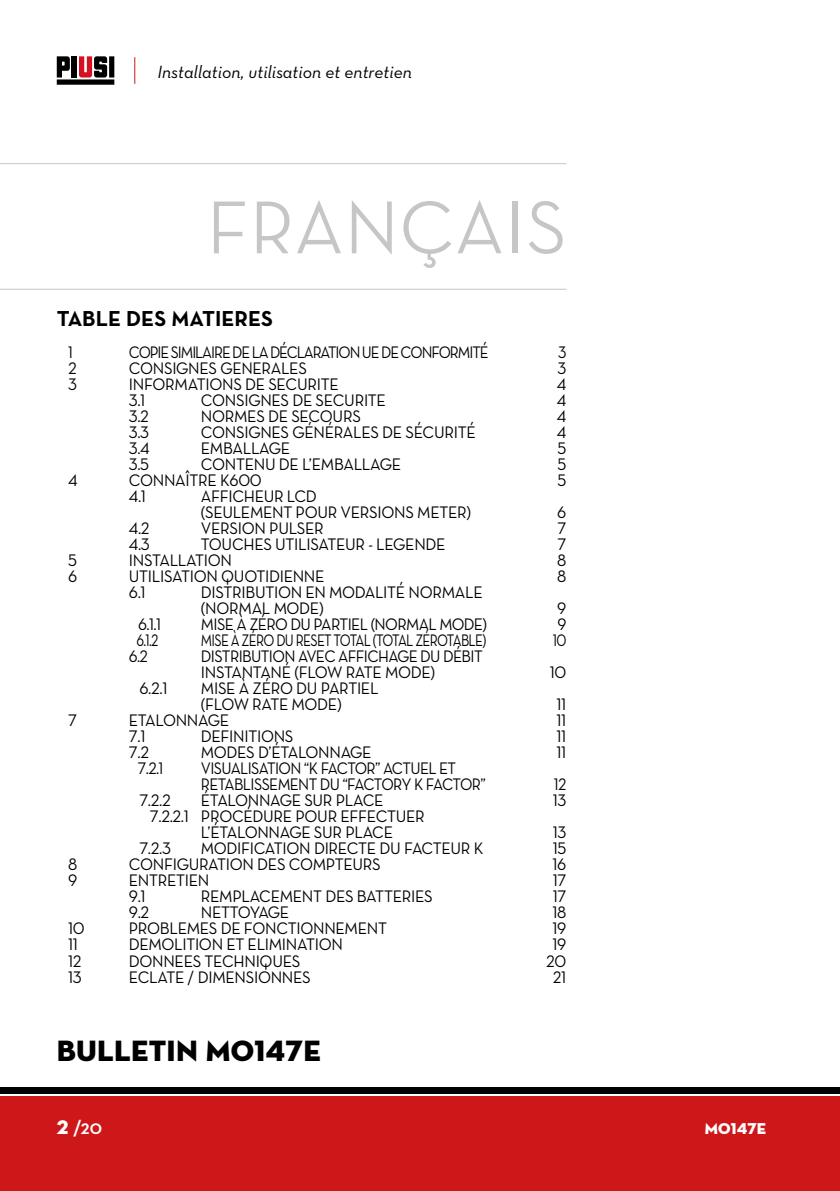
<style>
.page{position:relative;width:840px;height:1191px;background:#fff}
.page>*{position:absolute;margin:0;border:0;box-sizing:border-box;transform-origin:0 0}
.t1{font:500 76px "Neutraface Display";letter-spacing:.025em;color:#c6c6c6}
.t2{font:30px "Neutraface Display Titling";letter-spacing:.01em;color:#000}
.FR_-_TITOLI{font:22px "Neutraface Text Bold Alt";color:#000}
.t3{font:700 20px "Neutraface Display";color:#fff}
.t4{font:18px "Neutraface Text Book Italic Alt";color:#000}
.IT_-_TESTO_NORMALE{font:17px/16px "Neutraface Text Book Alt";letter-spacing:-.02em;color:#000;scale:.95 1}
.IT_-_TESTO_NORMALE-2{font:17px/16px "Neutraface Text Book Alt";letter-spacing:-.04em;color:#000;scale:.91 1}
.IT_-_TESTO_NORMALE-3{font:17px/16px "Neutraface Text Book Alt";letter-spacing:-.04em;color:#000;scale:.92 1}
.IT_-_TESTO_NORMALE-4{font:17px "Neutraface Text Book Alt";letter-spacing:-.07em;color:#000;scale:.89 1}
.IT_-_TESTO_NORMALE-5{font:17px "Neutraface Text Book Alt";letter-spacing:-.05em;color:#000;scale:.8 1}
.IT_-_TESTO_NORMALE-6{font:17px "Neutraface Text Book Alt";letter-spacing:-.04em;color:#000;scale:.93 1}
.IT_-_TESTO_NORMALE-7{font:17px "Neutraface Text Book Alt";letter-spacing:-.04em;color:#000;scale:.95 1}
.IT_-_TESTO_NORMALE-8{font:17px "Neutraface Text Book Alt";letter-spacing:-.02em;color:#000;scale:.8 1}
.IT_-_TESTO_NORMALE-9{font:17px "Neutraface Text Book Alt";letter-spacing:-.02em;color:#000;scale:.91 1}
.IT_-_TESTO_NORMALE-10{font:17px "Neutraface Text Book Alt";letter-spacing:-.02em;color:#000;scale:.93 1}
.IT_-_TESTO_NORMALE-11{font:17px "Neutraface Text Book Alt";letter-spacing:-.02em;color:#000;scale:.92 1}
.IT_-_TESTO_NORMALE-12{font:17px "Neutraface Text Book Alt";letter-spacing:-.02em;color:#000;scale:.89 1}
.t5{font:16px "Neutraface Display Titling";letter-spacing:.01em;color:#fff}
.s1{font-family:"Neutraface Display Titling";font-weight:400}
</style>
<div class="page">
<div style="left:0;top:1096px;width:839px;height:95px;background:#cd1719"></div>
<div style="left:0;top:1087px;width:839px;height:6px;background:#000"></div>
<svg style="left:134px;top:57px;width:1px;height:27px"></svg>
<svg style="left:57px;top:56px;width:57px;height:29px"></svg>
<div style="left:72px;top:56px;width:5px;height:21px;background:#000"></div>
<hr style="left:0;top:163px;width:566px;height:1px;background:#c6c6c6">
<hr style="left:0;top:289px;width:566px;height:1px;background:#c6c6c6">
<p class="t4" style="left:157px;top:60px;width:255px">Installation, utilisation et entretien</p>
<p class="t1" style="left:207px;top:186px;width:360px">FRANÇAIS</p>
<p class="FR_-_TITOLI" style="left:57px;top:304px;width:218px">TABLE DES MATIERES</p>
<p class="IT_-_TESTO_NORMALE-12" style="left:68px;top:342px;width:7px">1</p>
<p class="IT_-_TESTO_NORMALE-4" style="left:129px;top:342px;width:405px">COPIE SIMILAIRE DE LA DÉCLARATION UE DE CONFORMITÉ</p>
<p class="IT_-_TESTO_NORMALE-12" style="left:558px;top:342px;width:11px">3</p>
<p class="IT_-_TESTO_NORMALE" style="left:68px;top:360px;width:11px">2</p>
<p class="IT_-_TESTO_NORMALE" style="left:129px;top:360px;width:189px">CONSIGNES GENERALES</p>
<p class="IT_-_TESTO_NORMALE" style="left:557px;top:360px;width:11px">3</p>
<p class="IT_-_TESTO_NORMALE" style="left:68px;top:376px;width:11px">3</p>
<p class="IT_-_TESTO_NORMALE" style="left:129px;top:376px;width:222px">INFORMATIONS DE SECURITE</p>
<p class="IT_-_TESTO_NORMALE" style="left:556px;top:376px;width:12px">4</p>
<p class="IT_-_TESTO_NORMALE" style="left:129px;top:392px;width:19px">3.1</p>
<p class="IT_-_TESTO_NORMALE" style="left:201px;top:392px;width:196px">CONSIGNES DE SECURITE</p>
<p class="IT_-_TESTO_NORMALE" style="left:556px;top:392px;width:12px">4</p>
<p class="IT_-_TESTO_NORMALE" style="left:129px;top:408px;width:23px">3.2</p>
<p class="IT_-_TESTO_NORMALE" style="left:201px;top:408px;width:170px">NORMES DE SECOURS</p>
<p class="IT_-_TESTO_NORMALE" style="left:556px;top:408px;width:12px">4</p>
<p class="IT_-_TESTO_NORMALE" style="left:129px;top:424px;width:23px">3.3</p>
<p class="IT_-_TESTO_NORMALE" style="left:201px;top:424px;width:290px">CONSIGNES GÉNÉRALES DE SÉCURITÉ</p>
<p class="IT_-_TESTO_NORMALE" style="left:556px;top:424px;width:12px">4</p>
<p class="IT_-_TESTO_NORMALE" style="left:129px;top:440px;width:24px">3.4</p>
<p class="IT_-_TESTO_NORMALE" style="left:201px;top:440px;width:95px">EMBALLAGE</p>
<p class="IT_-_TESTO_NORMALE" style="left:557px;top:440px;width:11px">5</p>
<p class="IT_-_TESTO_NORMALE" style="left:129px;top:456px;width:23px">3.5</p>
<p class="IT_-_TESTO_NORMALE" style="left:201px;top:456px;width:212px">CONTENU DE L’EMBALLAGE</p>
<p class="IT_-_TESTO_NORMALE" style="left:557px;top:456px;width:11px">5</p>
<p class="IT_-_TESTO_NORMALE" style="left:68px;top:472px;width:12px">4</p>
<p class="IT_-_TESTO_NORMALE" style="left:129px;top:472px;width:141px">CONNAÎTRE K600</p>
<p class="IT_-_TESTO_NORMALE" style="left:557px;top:472px;width:11px">5</p>
<p class="IT_-_TESTO_NORMALE" style="left:129px;top:488px;width:20px">4.1</p>
<p class="IT_-_TESTO_NORMALE" style="left:201px;top:488px;width:286px">AFFICHEUR LCD<br>(SEULEMENT POUR VERSIONS METER)</p>
<p class="IT_-_TESTO_NORMALE" style="left:557px;top:504px;width:11px">6</p>
<p class="IT_-_TESTO_NORMALE" style="left:129px;top:520px;width:23px">4.2</p>
<p class="IT_-_TESTO_NORMALE" style="left:201px;top:520px;width:131px">VERSION PULSER</p>
<p class="IT_-_TESTO_NORMALE" style="left:557px;top:520px;width:11px">7</p>
<p class="IT_-_TESTO_NORMALE" style="left:129px;top:536px;width:24px">4.3</p>
<p class="IT_-_TESTO_NORMALE" style="left:201px;top:536px;width:259px">TOUCHES UTILISATEUR - LEGENDE</p>
<p class="IT_-_TESTO_NORMALE" style="left:557px;top:536px;width:11px">7</p>
<p class="IT_-_TESTO_NORMALE" style="left:68px;top:552px;width:11px">5</p>
<p class="IT_-_TESTO_NORMALE" style="left:129px;top:552px;width:110px">INSTALLATION</p>
<p class="IT_-_TESTO_NORMALE" style="left:557px;top:552px;width:11px">8</p>
<p class="IT_-_TESTO_NORMALE" style="left:68px;top:568px;width:11px">6</p>
<p class="IT_-_TESTO_NORMALE" style="left:129px;top:568px;width:207px">UTILISATION QUOTIDIENNE</p>
<p class="IT_-_TESTO_NORMALE" style="left:557px;top:568px;width:11px">8</p>
<p class="IT_-_TESTO_NORMALE" style="left:129px;top:584px;width:19px">6.1</p>
<p class="IT_-_TESTO_NORMALE" style="left:201px;top:584px;width:298px">DISTRIBUTION EN MODALITÉ NORMALE (NORMAL MODE)</p>
<p class="IT_-_TESTO_NORMALE" style="left:557px;top:600px;width:11px">9</p>
<p class="IT_-_TESTO_NORMALE-10" style="left:138px;top:614px;width:26px">6.1.1</p>
<p class="IT_-_TESTO_NORMALE-6" style="left:201px;top:614px;width:309px">MISE À ZÉRO DU PARTIEL (NORMAL MODE)</p>
<p class="IT_-_TESTO_NORMALE-10" style="left:557px;top:614px;width:11px">9</p>
<p class="IT_-_TESTO_NORMALE-8" style="left:136px;top:630px;width:29px">6.1.2</p>
<p class="IT_-_TESTO_NORMALE-5" style="left:201px;top:630px;width:358px">MISE À ZÉRO DU RESET TOTAL (TOTAL ZÉROTABLE)</p>
<p class="IT_-_TESTO_NORMALE-8" style="left:552px;top:630px;width:19px">10</p>
<p class="IT_-_TESTO_NORMALE-11" style="left:129px;top:646px;width:22px">6.2</p>
<p class="IT_-_TESTO_NORMALE-3" style="left:201px;top:648px;width:307px">DISTRIBUTION AVEC AFFICHAGE DU DÉBIT<br>INSTANTANÉ (FLOW RATE MODE)</p>
<p class="IT_-_TESTO_NORMALE" style="left:549px;top:664px;width:19px">10</p>
<p class="IT_-_TESTO_NORMALE" style="left:139px;top:680px;width:31px">6.2.1</p>
<p class="IT_-_TESTO_NORMALE" style="left:201px;top:680px;width:188px">MISE À ZÉRO DU PARTIEL (FLOW RATE MODE)</p>
<p class="IT_-_TESTO_NORMALE" style="left:556px;top:696px;width:12px">11</p>
<p class="IT_-_TESTO_NORMALE" style="left:68px;top:712px;width:11px">7</p>
<p class="IT_-_TESTO_NORMALE" style="left:129px;top:712px;width:107px">ETALONNAGE</p>
<p class="IT_-_TESTO_NORMALE" style="left:556px;top:712px;width:12px">11</p>
<p class="IT_-_TESTO_NORMALE" style="left:129px;top:728px;width:19px">7.1</p>
<p class="IT_-_TESTO_NORMALE" style="left:201px;top:728px;width:99px">DEFINITIONS</p>
<p class="IT_-_TESTO_NORMALE" style="left:556px;top:728px;width:12px">11</p>
<p class="IT_-_TESTO_NORMALE" style="left:129px;top:744px;width:23px">7.2</p>
<p class="IT_-_TESTO_NORMALE" style="left:201px;top:744px;width:181px">MODES D’ÉTALONNAGE</p>
<p class="IT_-_TESTO_NORMALE" style="left:556px;top:744px;width:12px">11</p>
<p class="IT_-_TESTO_NORMALE-9" style="left:138px;top:758px;width:29px">7.2.1</p>
<p class="IT_-_TESTO_NORMALE-2" style="left:201px;top:760px;width:314px">VISUALISATION “K FACTOR” ACTUEL ET<br>RETABLISSEMENT DU “FACTORY K FACTOR”</p>
<p class="IT_-_TESTO_NORMALE-9" style="left:553px;top:774px;width:15px">12</p>
<p class="IT_-_TESTO_NORMALE" style="left:139px;top:792px;width:34px">7.2.2</p>
<p class="IT_-_TESTO_NORMALE" style="left:201px;top:792px;width:193px">ÉTALONNAGE SUR PLACE</p>
<p class="IT_-_TESTO_NORMALE" style="left:552px;top:792px;width:16px">13</p>
<p class="IT_-_TESTO_NORMALE" style="left:201px;top:808px;width:237px;text-indent:-51px">7.2.2.1 PROCÉDURE POUR EFFECTUER<br>L’ÉTALONNAGE SUR PLACE</p>
<p class="IT_-_TESTO_NORMALE" style="left:552px;top:824px;width:16px">13</p>
<p class="IT_-_TESTO_NORMALE" style="left:139px;top:840px;width:35px">7.2.3</p>
<p class="IT_-_TESTO_NORMALE" style="left:201px;top:840px;width:299px">MODIFICATION DIRECTE DU FACTEUR K</p>
<p class="IT_-_TESTO_NORMALE" style="left:552px;top:840px;width:16px">15</p>
<p class="IT_-_TESTO_NORMALE" style="left:68px;top:856px;width:11px">8</p>
<p class="IT_-_TESTO_NORMALE" style="left:129px;top:856px;width:266px">CONFIGURATION DES COMPTEURS</p>
<p class="IT_-_TESTO_NORMALE" style="left:552px;top:856px;width:16px">16</p>
<p class="IT_-_TESTO_NORMALE" style="left:68px;top:872px;width:11px">9</p>
<p class="IT_-_TESTO_NORMALE" style="left:129px;top:872px;width:86px">ENTRETIEN</p>
<p class="IT_-_TESTO_NORMALE" style="left:552px;top:872px;width:16px">17</p>
<p class="IT_-_TESTO_NORMALE" style="left:129px;top:888px;width:19px">9.1</p>
<p class="IT_-_TESTO_NORMALE" style="left:201px;top:888px;width:245px">REMPLACEMENT DES BATTERIES</p>
<p class="IT_-_TESTO_NORMALE" style="left:552px;top:888px;width:16px">17</p>
<p class="IT_-_TESTO_NORMALE" style="left:129px;top:904px;width:23px">9.2</p>
<p class="IT_-_TESTO_NORMALE-7" style="left:201px;top:902px;width:95px">NETTOYAGE</p>
<p class="IT_-_TESTO_NORMALE" style="left:552px;top:904px;width:16px">18</p>
<p class="IT_-_TESTO_NORMALE" style="left:68px;top:920px;width:19px">10</p>
<p class="IT_-_TESTO_NORMALE" style="left:129px;top:920px;width:273px">PROBLEMES DE FONCTIONNEMENT</p>
<p class="IT_-_TESTO_NORMALE" style="left:552px;top:920px;width:16px">19</p>
<p class="IT_-_TESTO_NORMALE" style="left:68px;top:936px;width:12px">11</p>
<p class="IT_-_TESTO_NORMALE" style="left:129px;top:936px;width:227px">DEMOLITION ET ELIMINATION</p>
<p class="IT_-_TESTO_NORMALE" style="left:552px;top:936px;width:16px">19</p>
<p class="IT_-_TESTO_NORMALE" style="left:68px;top:952px;width:16px">12</p>
<p class="IT_-_TESTO_NORMALE" style="left:129px;top:952px;width:182px">DONNEES TECHNIQUES</p>
<p class="IT_-_TESTO_NORMALE" style="left:546px;top:952px;width:23px">20</p>
<p class="IT_-_TESTO_NORMALE" style="left:68px;top:968px;width:16px">13</p>
<p class="IT_-_TESTO_NORMALE" style="left:129px;top:968px;width:193px">ECLATE / DIMENSIONNES</p>
<p class="IT_-_TESTO_NORMALE" style="left:552px;top:968px;width:16px">21</p>
<p class="t2" style="left:57px;top:1031px;width:265px">BULLETIN M0147E</p>
<p class="t3" style="left:57px;top:1116px;width:47px"><span class="s1">2</span> /20</p>
<p class="t5" style="left:704px;top:1118px;width:63px">M0147E</p>
</div>
